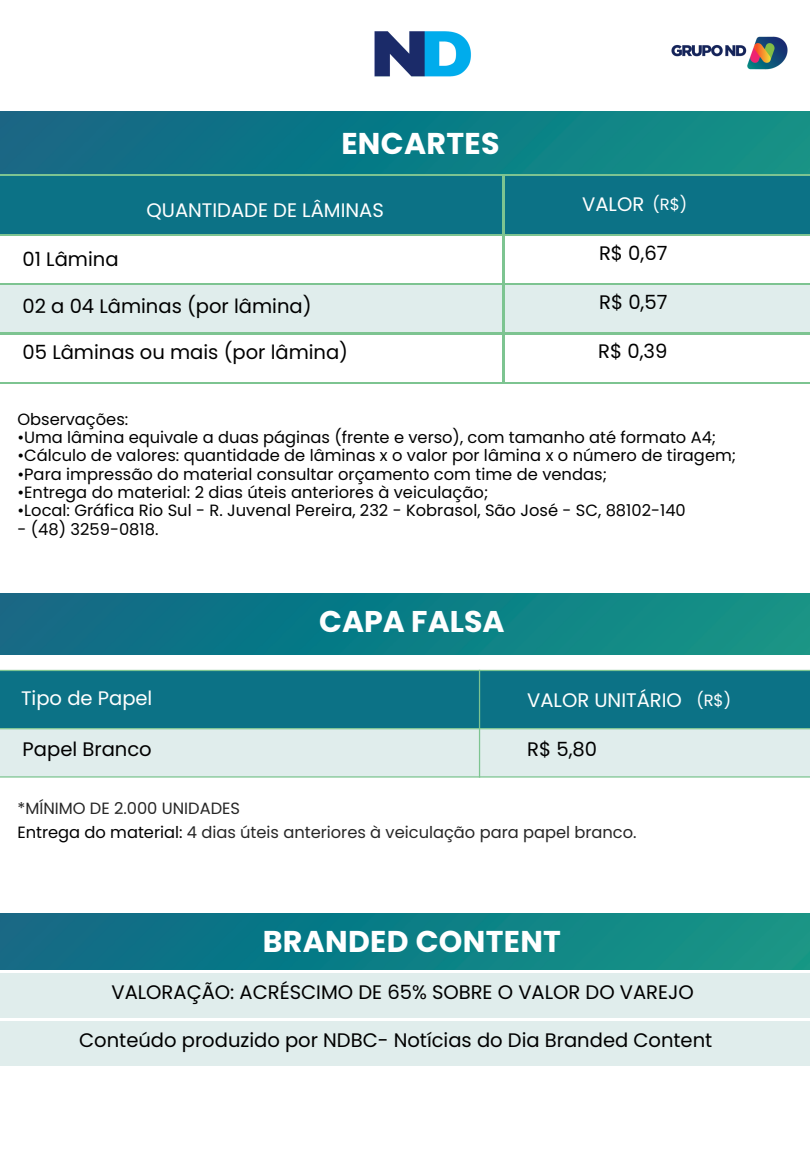
<style>
.page{position:relative;width:810px;height:1170px;background:#fff}
.page>*{position:absolute;margin:0;border:0;box-sizing:border-box;transform-origin:0 0}
.t1{font:700 30px "Poppins";letter-spacing:.01em;color:#fff}
.t2{font:700 30px "Poppins";color:#fefefe}
.t3{font:19.5px "Poppins";color:#000}
.t4{font:19.5px "Poppins";color:#fff}
.t5{font:16.35px "Poppins";color:#000}
.t6{font:16.35px/23.2px "Poppins";color:#262626}
.t7{font:16.35px "Poppins";color:#fff}
.s1{color:#000}
</style>
<div class="page">
<img style="left:0;top:112px;width:810px;height:62px">
<div style="left:0;top:175px;width:504px;height:60px;background:#0c7286"></div>
<div style="left:504px;top:175px;width:306px;height:60px;background:#0c7286"></div>
<div style="left:0;top:284px;width:504px;height:49px;background:#e0edec"></div>
<div style="left:504px;top:284px;width:306px;height:49px;background:#e0edec"></div>
<hr style="left:503px;top:174px;width:1px;height:210px;background:#7dc491">
<hr style="left:0;top:174px;width:810px;height:2px;background:#7dc491">
<hr style="left:0;top:234px;width:810px;height:1px;background:#7dc491">
<hr style="left:0;top:283px;width:810px;height:2px;background:#7dc491">
<hr style="left:0;top:333px;width:810px;height:1px;background:#7dc491">
<hr style="left:0;top:382px;width:810px;height:2px;background:#7dc491">
<div style="left:0;top:670px;width:480px;height:59px;background:#0c7286"></div>
<div style="left:480px;top:670px;width:330px;height:59px;background:#0c7286"></div>
<div style="left:0;top:729px;width:480px;height:48px;background:#e0edec"></div>
<div style="left:480px;top:729px;width:330px;height:48px;background:#e0edec"></div>
<hr style="left:479px;top:670px;width:1px;height:108px;background:#7dc491">
<hr style="left:0;top:670px;width:810px;height:1px;background:#7dc491">
<hr style="left:0;top:728px;width:810px;height:1px;background:#7dc491">
<hr style="left:0;top:776px;width:810px;height:2px;background:#7dc491">
<img style="left:0;top:593px;width:810px;height:61px">
<img style="left:374px;top:31px;width:97px;height:46px">
<img style="left:671px;top:36px;width:117px;height:34px">
<img style="left:0;top:914px;width:810px;height:56px">
<div style="left:0;top:974px;width:810px;height:44px;background:#e0edec"></div>
<div style="left:0;top:1021px;width:810px;height:45px;background:#e0edec"></div>
<h1 class="t1" style="left:341px;top:123px;width:160px">ENCARTES</h1>
<p class="t4" style="left:147px;top:197px;width:239px">QUANTIDADE DE LÂMINAS</p>
<p class="t3" style="left:23px;top:246px;width:97px">01 Lâmina</p>
<p class="t3" style="left:23px;top:292px;width:290px">02 a 04 Lâminas (por lâmina)</p>
<p class="t3" style="left:23px;top:339px;width:327px">05 Lâminas ou mais (por lâmina)</p>
<p class="t7" style="left:653px;top:193px;width:36px">(R$)</p>
<p class="t4" style="left:582px;top:191px;width:64px">VALOR</p>
<p class="t3" style="left:599px;top:240px;width:70px">R$ 0,67</p>
<p class="t3" style="left:599px;top:289px;width:70px">R$ 0,57</p>
<p class="t3" style="left:598px;top:338px;width:71px">R$ 0,39</p>
<p class="t5" style="left:17px;top:408px;width:112px">Observações:</p>
<p class="t5" style="left:17px;top:426px;width:700px">•Uma lâmina equivale a duas páginas (frente e verso), com tamanho até formato A4;</p>
<p class="t5" style="left:17px;top:444px;width:720px">•Cálculo de valores: quantidade de lâminas x o valor por lâmina x o número de tiragem;</p>
<p class="t5" style="left:17px;top:463px;width:591px">•Para impressão do material consultar orçamento com time de vendas;</p>
<p class="t5" style="left:17px;top:481px;width:472px">•Entrega do material: 2 dias úteis anteriores à veiculação;</p>
<p class="t5" style="left:17px;top:499px;width:670px">•Local: Gráfica Rio Sul - R. Juvenal Pereira, 232 - Kobrasol, São José - SC, 88102-140</p>
<p class="t5" style="left:17px;top:518px;width:143px">- (48) 3259-0818.</p>
<h1 class="t2" style="left:319px;top:600px;width:187px">CAPA FALSA</h1>
<p class="t4" style="left:21px;top:684px;width:133px">Tipo de Papel</p>
<p class="t3" style="left:23px;top:735px;width:131px">Papel Branco</p>
<p class="t4" style="left:527px;top:686px;width:156px">VALOR UNITÁRIO</p>
<p class="t3" style="left:527px;top:735px;width:71px">R$ 5,80</p>
<p class="t6" style="left:17px;top:797px;width:621px">*MÍNIMO DE 2.000 UNIDADES<br><span class="s1">Entrega do material:</span> 4 dias úteis anteriores à veiculação para papel branco.</p>
<p class="t7" style="left:696px;top:689px;width:36px">(R$)</p>
<h1 class="t1" style="left:263px;top:920px;width:300px">BRANDED CONTENT</h1>
<p class="t3" style="left:112px;top:979px;width:584px">VALORAÇÃO: ACRÉSCIMO DE 65% SOBRE O VALOR DO VAREJO</p>
<p class="t3" style="left:79px;top:1026px;width:635px">Conteúdo produzido por NDBC- Notícias do Dia Branded Content</p>
</div>
